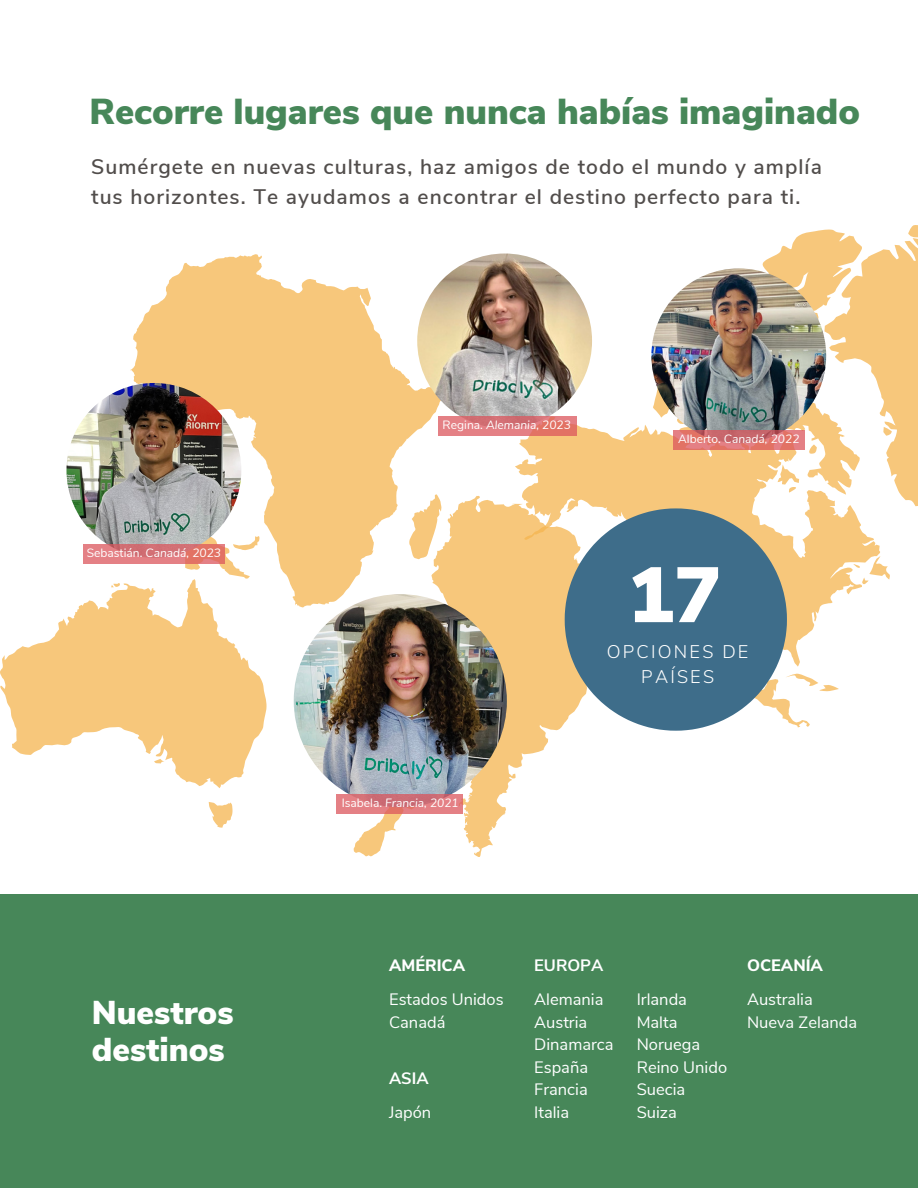
<style>
.page{position:relative;width:918px;height:1188px;background:#fff}
.page>*{position:absolute;margin:0;border:0;box-sizing:border-box;transform-origin:0 0}
.t1{font:900 78px "Nunito Sans";color:#fff}
.t2{font:900 36px "Nunito Sans";color:#478759}
.t3{font:900 33px/37.2px "Nunito Sans";color:#fff}
.t4{font:600 21px "Nunito Sans";letter-spacing:.05em;color:#514d4b}
.t5{font:300 18.3px/24.5px "Nunito Sans";letter-spacing:.12em;color:#fff;text-align:center}
.t6{font:16.5px "Nunito Sans";color:#fff}
.t7{font:800 16.5px "Nunito Sans";color:#fff}
.t8{font:700 16.5px "Nunito Sans";color:#fff}
.t9{font:italic 12px "Nunito Sans";color:#fff}
.s1{font-style:normal}
</style>
<div class="page">
<div style="left:0;top:894px;width:918px;height:294px;background:#478759"></div>
<svg style="left:515px;top:225px;width:403px;height:502px"></svg>
<svg style="left:432px;top:496px;width:220px;height:361px;fill:#f7c77b"></svg>
<svg style="left:130px;top:254px;width:316px;height:350px;fill:#f7c77b"></svg>
<svg style="left:0;top:526px;width:432px;height:331px"></svg>
<img style="left:294px;top:594px;width:213px;height:213px;border-radius:50%">
<img style="left:66px;top:383px;width:175px;height:175px;border-radius:50%">
<img style="left:651px;top:268px;width:175px;height:175px;border-radius:50%">
<img style="left:417px;top:254px;width:175px;height:174px;border-radius:50%">
<svg style="left:83px;top:545px;width:141px;height:19px;background:#dd7778"></svg>
<svg style="left:337px;top:794px;width:126px;height:19px;background:#da777d"></svg>
<svg style="left:438px;top:417px;width:139px;height:19px;background:#de7878"></svg>
<svg style="left:673px;top:431px;width:132px;height:19px;background:#d97270"></svg>
<svg style="left:565px;top:508px;width:222px;height:223px;background:#678796"></svg>
<p class="t2" style="left:90px;top:88px;width:772px">Recorre lugares que nunca habías imaginado</p>
<p class="t4" style="left:91px;top:152px;width:732px">Sumérgete en nuevas culturas, haz amigos de todo el mundo y amplía</p>
<p class="t4" style="left:91px;top:183px;width:711px">tus horizontes. Te ayudamos a encontrar el destino perfecto para ti.</p>
<p class="t9" style="left:87px;top:545px;width:136px"><span class="s1">Sebastián.</span> Canadá, 2023</p>
<p class="t3" style="left:92px;top:994px;width:143px">Nuestros destinos</p>
<p class="t9" style="left:443px;top:417px;width:130px"><span class="s1">Regina.</span> Alemania, 2023</p>
<p class="t9" style="left:678px;top:431px;width:123px"><span class="s1">Alberto.</span> Canadá, 2022</p>
<p class="t9" style="left:342px;top:795px;width:119px"><span class="s1">Isabela.</span> Francia, 2021</p>
<p class="t1" style="left:628px;top:543px;width:95px">17</p>
<p class="t5" style="left:607px;top:640px;width:143px">OPCIONES DE<br>PAÍSES</p>
<p class="t7" style="left:389px;top:955px;width:78px">AMÉRICA</p>
<p class="t6" style="left:389px;top:988px;width:116px">Estados Unidos</p>
<p class="t6" style="left:389px;top:1011px;width:58px">Canadá</p>
<p class="t8" style="left:389px;top:1067px;width:41px">ASIA</p>
<p class="t6" style="left:389px;top:1101px;width:44px">Japón</p>
<p class="t8" style="left:534px;top:955px;width:71px">EUROPA</p>
<p class="t6" style="left:534px;top:988px;width:71px">Alemania</p>
<p class="t6" style="left:534px;top:1011px;width:55px">Austria</p>
<p class="t6" style="left:534px;top:1033px;width:81px">Dinamarca</p>
<p class="t6" style="left:534px;top:1056px;width:55px">España</p>
<p class="t6" style="left:534px;top:1078px;width:55px">Francia</p>
<p class="t6" style="left:534px;top:1101px;width:36px">Italia</p>
<p class="t6" style="left:637px;top:988px;width:52px">Irlanda</p>
<p class="t6" style="left:637px;top:1011px;width:42px">Malta</p>
<p class="t6" style="left:637px;top:1033px;width:65px">Noruega</p>
<p class="t6" style="left:637px;top:1056px;width:92px">Reino Unido</p>
<p class="t6" style="left:637px;top:1078px;width:50px">Suecia</p>
<p class="t6" style="left:637px;top:1101px;width:42px">Suiza</p>
<p class="t7" style="left:747px;top:955px;width:77px">OCEANÍA</p>
<p class="t6" style="left:747px;top:988px;width:67px">Australia</p>
<p class="t6" style="left:747px;top:1011px;width:112px">Nueva Zelanda</p>
</div>
